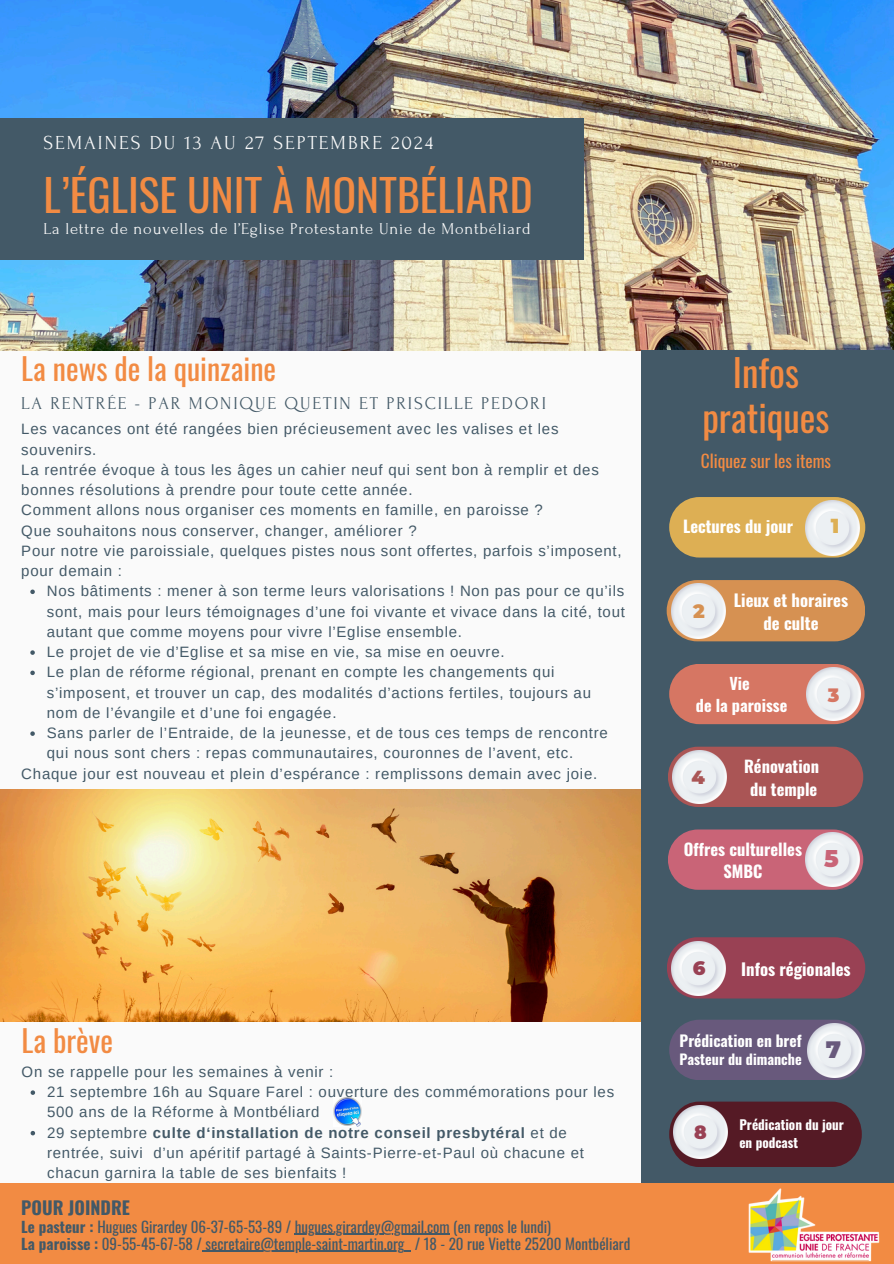
<style>
.page{position:relative;width:894px;height:1264px;background:#fff}
.page>*{position:absolute;margin:0;border:0;box-sizing:border-box;transform-origin:0 0}
.t1{font:43.5px "Oswald";color:#f28b43}
.t2{font:37.35px/44.7px "Oswald";color:#f28b43;text-align:center}
.t3{font:30px "Oswald";color:#f28b43}
.t4{font:900 23.7px "Montserrat";color:#68597c}
.t5{font:900 23.55px "Montserrat";color:#c96477}
.t6{font:900 20.25px "Montserrat";color:#ddaf54}
.t7{font:19.8px "Forum";letter-spacing:.1em;color:#fafafa}
.t8{font:900 19.2px "Montserrat";color:#d69152}
.t9{font:900 19.2px "Montserrat";color:#994154}
.t10{font:900 18.9px "Montserrat";color:#d67663}
.t11{font:900 18.9px "Montserrat";color:#a55}
.t12{font:900 18.6px "Montserrat";color:#994154}
.t13{font:18px "Forum";letter-spacing:.1em;color:#435967}
.t14{font:700 18px "Oswald";color:#435967}
.t15{font:17.4px "Oswald";color:#f28b43}
.t16{font:700 16.8px "Oswald";color:#fff}
.t17{font:700 16.65px/23px "Oswald";color:#fff;text-align:center}
.t18{font:16.5px "Forum";letter-spacing:.05em;color:#fafafa}
.t19{font:700 16.5px/22.6px "Oswald";color:#fff;text-align:center}
.t20{font:700 16.35px/22.5px "Oswald";color:#fff;text-align:center}
.t21{font:700 16.05px/22.2px "Oswald";color:#fff;text-align:center}
.t22{font:700 15.45px "Oswald";color:#fff}
.t23{font:15px/20.2px "Arimo";letter-spacing:.05em;color:#435967}
.t24{font:15px/16.8px "Oswald";color:#435967}
.t25{font:700 14.1px "Oswald";color:#fff}
.t26{font:700 13.2px/17.5px "Oswald";color:#fff}
.s1{font-weight:700}
</style>
<div class="page">
<div style="left:0;top:0;width:893px;height:1263px;background:#fafafa"></div>
<img style="left:0;top:0;width:893px;height:350px">
<img style="left:0;top:789px;width:641px;height:232px">
<div style="left:641px;top:350px;width:252px;height:835px;background:#435967"></div>
<div style="left:0;top:1183px;width:893px;height:80px;background:#f28b43"></div>
<img style="left:748px;top:1188px;width:131px;height:74px">
<hr style="left:294px;top:1233px;width:155px;height:1px;background:#435967">
<hr style="left:205px;top:1250px;width:199px;height:1px;background:#435967">
<div style="left:0;top:118px;width:583px;height:141px;background:#435967"></div>
<div style="left:666px;top:580px;width:199px;height:61px;background:#d69152;border-radius:31px"></div>
<img style="left:671px;top:584px;width:54px;height:54px">
<div style="left:669px;top:497px;width:196px;height:60px;background:#ddaf54;border-radius:30px"></div>
<img style="left:805px;top:501px;width:54px;height:54px">
<div style="left:669px;top:664px;width:195px;height:60px;background:#d67663;border-radius:30px"></div>
<img style="left:806px;top:667px;width:54px;height:53px">
<div style="left:667px;top:829px;width:196px;height:60px;background:#c96477;border-radius:30px"></div>
<img style="left:805px;top:833px;width:54px;height:53px">
<div style="left:669px;top:1019px;width:196px;height:61px;background:#68597c;border-radius:30px"></div>
<img style="left:807px;top:1023px;width:54px;height:54px">
<div style="left:667px;top:746px;width:196px;height:61px;background:#a55;border-radius:30px"></div>
<img style="left:672px;top:750px;width:54px;height:53px">
<div style="left:666px;top:937px;width:199px;height:61px;background:#994154;border-radius:31px"></div>
<img style="left:671px;top:941px;width:54px;height:54px">
<div style="left:669px;top:1101px;width:192px;height:65px;background:#551a25;border-radius:31px"></div>
<img style="left:673px;top:1105px;width:54px;height:53px">
<svg style="left:31px;top:1090px;width:4px;height:4px"></svg>
<svg style="left:31px;top:1130px;width:4px;height:5px"></svg>
<img style="left:333px;top:1097px;width:28px;height:29px">
<svg style="left:30px;top:589px;width:5px;height:5px"></svg>
<svg style="left:30px;top:650px;width:5px;height:5px"></svg>
<svg style="left:30px;top:670px;width:5px;height:5px"></svg>
<svg style="left:30px;top:731px;width:5px;height:5px"></svg>
<p class="t7" style="left:44px;top:132px;width:391px">SEMAINES DU 13 AU 27 SEPTEMBRE 2024</p>
<h1 class="t1" style="left:44px;top:161px;width:490px">L’ÉGLISE UNIT À MONTBÉLIARD</h1>
<h3 class="t18" style="left:44px;top:220px;width:488px">La lettre de nouvelles de l’Eglise Protestante Unie de Montbéliard</h3>
<p class="t3" style="left:21px;top:345px;width:256px">La news de la quinzaine</p>
<h6 class="t13" style="left:21px;top:393px;width:526px">LA RENTRÉE - PAR MONIQUE QUETIN ET PRISCILLE PEDORI</h6>
<p class="t23" style="left:21px;top:419px;width:538px">Les vacances ont été rangées bien précieusement avec les valises et les souvenirs.</p>
<p class="t23" style="left:21px;top:459px;width:579px">La rentrée évoque à tous les âges un cahier neuf qui sent bon à remplir et des bonnes résolutions à prendre pour toute cette année.</p>
<p class="t23" style="left:21px;top:500px;width:523px">Comment allons nous organiser ces moments en famille, en paroisse ?</p>
<p class="t23" style="left:21px;top:520px;width:397px">Que souhaitons nous conserver, changer, améliorer ?</p>
<p class="t23" style="left:21px;top:540px;width:601px">Pour notre vie paroissiale, quelques pistes nous sont offertes, parfois s’imposent, pour demain :</p>
<h3 class="t23" style="left:47px;top:581px;width:579px;text-align:justify">Nos bâtiments : mener à son terme leurs valorisations ! Non pas pour ce qu’ils sont, mais pour leurs témoignages d’une foi vivante et vivace dans la cité, tout autant que comme moyens pour vivre l’Eglise ensemble.</h3>
<p class="t23" style="left:47px;top:641px;width:459px">Le projet de vie d’Eglise et sa mise en vie, sa mise en oeuvre.</p>
<p class="t23" style="left:47px;top:662px;width:545px">Le plan de réforme régional, prenant en compte les changements qui s’imposent, et trouver un cap, des modalités d’actions fertiles, toujours au nom de l’évangile et d’une foi engagée.</p>
<p class="t23" style="left:47px;top:722px;width:562px">Sans parler de l’Entraide, de la jeunesse, et de tous ces temps de rencontre qui nous sont chers : repas communautaires, couronnes de l’avent, etc.</p>
<p class="t23" style="left:21px;top:763px;width:577px">Chaque jour est nouveau et plein d’espérance : remplissons demain avec joie.</p>
<h6 class="t3" style="left:22px;top:1016px;width:93px">La brève</h6>
<h6 class="t23" style="left:22px;top:1061px;width:313px">On se rappelle pour les semaines à venir :</h6>
<p class="t23" style="left:47px;top:1081px;width:568px">21 septembre 16h au Square Farel : ouverture des commémorations pour les<br>500 ans de la Réforme à Montbéliard</p>
<p class="t23" style="left:47px;top:1122px;width:538px">29 septembre <span class="s1">culte d‘installation de notre conseil presbytéral</span> et de rentrée, suivi d’un apéritif partagé à Saints-Pierre-et-Paul où chacune et chacun garnira la table de ses bienfaits !</p>
<p class="t14" style="left:21px;top:1193px;width:110px">POUR JOINDRE</p>
<p class="t24" style="left:21px;top:1217px;width:610px"><span class="s1">Le pasteur :</span> Hugues Girardey 06-37-65-53-89 / hugues.girardey@gmail.com (en repos le lundi)<br><span class="s1">La paroisse :</span> 09-55-45-67-58 / secretaire@temple-saint-martin.org / 18 - 20 rue Viette 25200 Montbéliard</p>
<h4 class="t2" style="left:702px;top:348px;width:129px">Infos pratiques</h4>
<p class="t15" style="left:700px;top:447px;width:132px">Cliquez sur les items</p>
<p class="t19" style="left:682px;top:514px;width:111px">Lectures du jour</p>
<p class="t6" style="left:830px;top:513px;width:10px">1</p>
<p class="t8" style="left:692px;top:599px;width:13px">2</p>
<p class="t17" style="left:733px;top:588px;width:116px">Lieux et horaires de culte</p>
<p class="t21" style="left:695px;top:671px;width:93px">Vie<br>de la paroisse</p>
<p class="t10" style="left:827px;top:683px;width:13px">3</p>
<h6 class="t11" style="left:691px;top:765px;width:15px">4</h6>
<h5 class="t20" style="left:743px;top:754px;width:76px">Rénovation du temple</h5>
<p class="t19" style="left:683px;top:836px;width:119px">Offres culturelles<br>SMBC</p>
<p class="t5" style="left:824px;top:844px;width:16px">5</p>
<p class="t9" style="left:692px;top:956px;width:14px">6</p>
<p class="t16" style="left:741px;top:956px;width:111px">Infos régionales</p>
<h6 class="t22" style="left:679px;top:1028px;width:124px">Prédication en bref</h6>
<p class="t25" style="left:679px;top:1048px;width:124px">Pasteur du dimanche</p>
<p class="t4" style="left:825px;top:1034px;width:17px">7</p>
<p class="t12" style="left:694px;top:1120px;width:14px">8</p>
<p class="t26" style="left:739px;top:1115px;width:106px">Prédication du jour en podcast</p>
</div>
